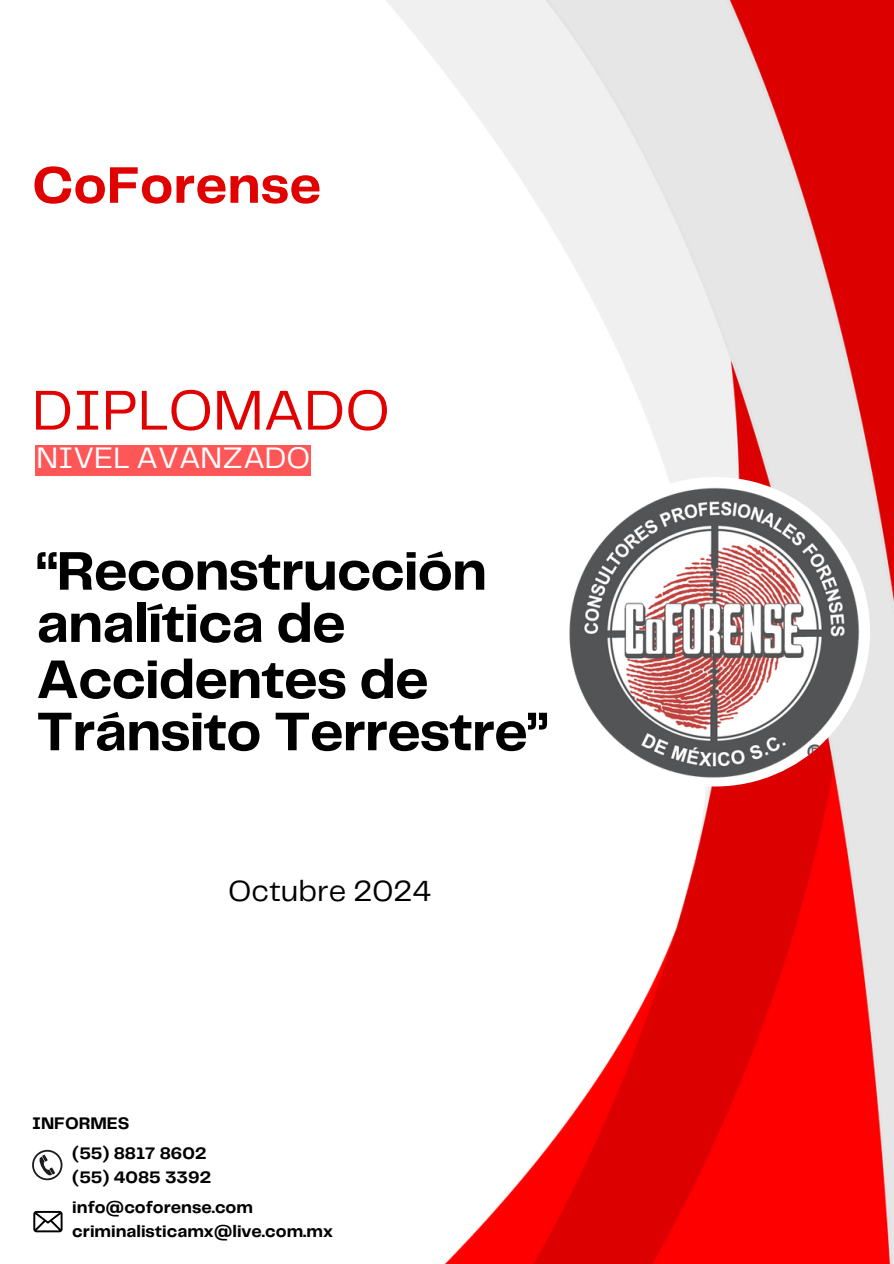
<style>
.page{position:relative;width:894px;height:1264px;background:#fff}
.page>*{position:absolute;margin:0;border:0;box-sizing:border-box;transform-origin:0 0}
.t1{font:58.2px "Telegraf";color:#e00201}
.t2{font:700 56.4px/52.2px "Telegraf";letter-spacing:-.02em;color:#000}
.t3{font:700 53.4px "Telegraf";color:#e00201}
.t4{font:30.75px "Telegraf";color:#fff}
.t5{font:30.3px "Telegraf";color:#000}
.t6{font:700 17.4px "Telegraf";color:#000}
.t7{font:700 17.25px/24.8px "Telegraf";color:#000}
</style>
<div class="page">
<img style="left:386px;top:0;width:507px;height:1263px">
<img style="left:560px;top:477px;width:309px;height:309px;border-radius:50%">
<div style="left:36px;top:445px;width:275px;height:30px;background:#ff5757"></div>
<svg style="left:33px;top:1210px;width:30px;height:22px"></svg>
<svg style="left:32px;top:1149px;width:30px;height:31px"></svg>
<h2 class="t3" style="left:32px;top:162px;width:291px">CoForense</h2>
<h2 class="t1" style="left:32px;top:385px;width:359px">DIPLOMADO</h2>
<h2 class="t4" style="left:36px;top:444px;width:275px">NIVEL AVANZADO</h2>
<h1 class="t2" style="left:36px;top:548px;width:452px">“Reconstrucción analítica de</h1>
<h3 class="t2" style="left:36px;top:656px;width:513px">Accidentes de<br>Tránsito Terrestre”</h3>
<p class="t6" style="left:32px;top:1115px;width:99px">INFORMES</p>
<h4 class="t5" style="left:228px;top:877px;width:205px">Octubre 2024</h4>
<h5 class="t6" style="left:72px;top:1145px;width:136px">(55) 8817 8602</h5>
<p class="t6" style="left:72px;top:1170px;width:141px">(55) 4085 3392</p>
<p class="t7" style="left:72px;top:1195px;width:262px">info@coforense.com criminalisticamx@live.com.mx</p>
</div>
